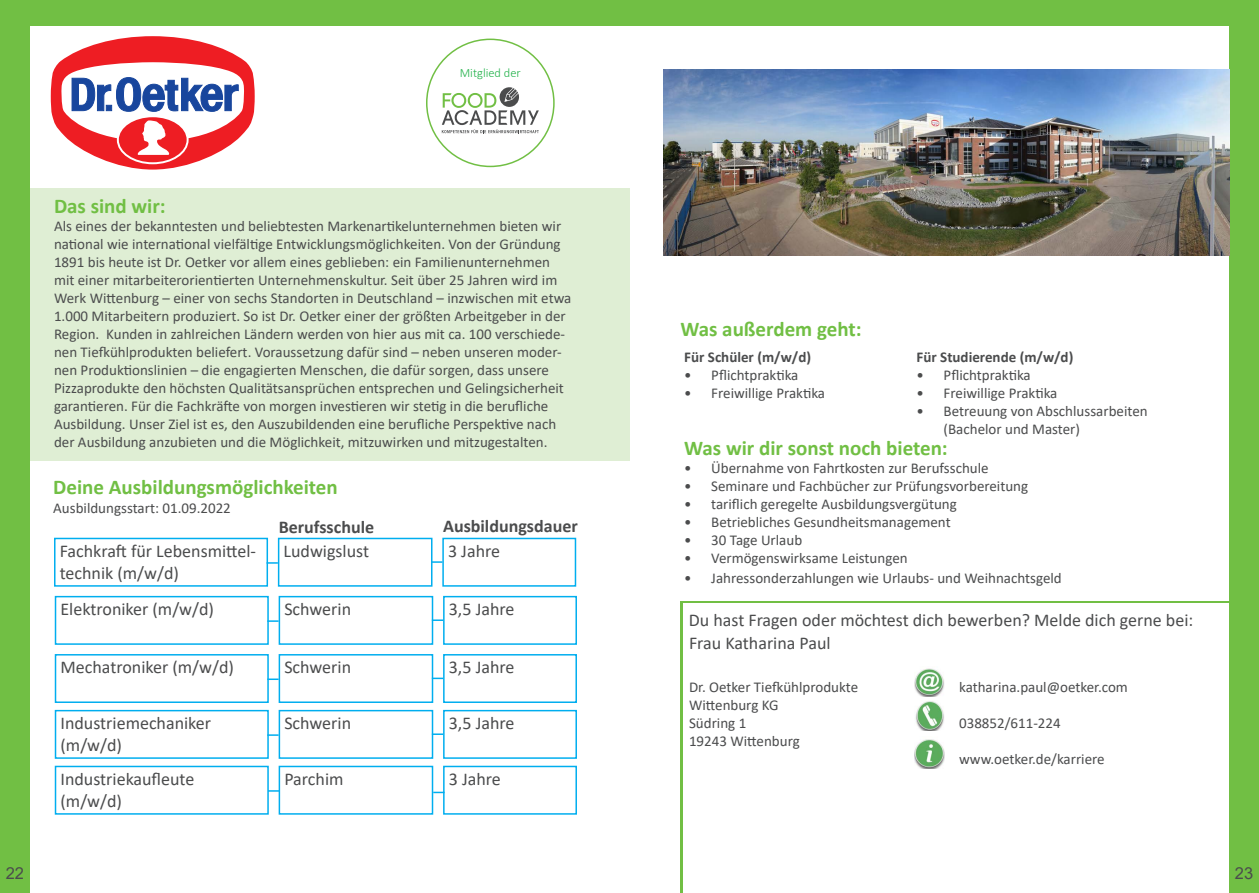
<style>
.page{position:relative;width:1259px;height:893px;background:#fff}
.page>*{position:absolute;margin:0;border:0;box-sizing:border-box;transform-origin:0 0}
.t1{font:700 21px "Calibri";color:#71bf44}
.t2{font:18px/21.6px "Calibri";color:#4b4c4d}
.t3{font:700 18px "Calibri";color:#4b4c4d}
.t4{font:16.5px "Arial";color:#4b4c4d}
.t5{font:15px/18px "Calibri";color:#4b4c4d}
.t6{font:700 15px "Calibri";color:#4b4c4d}
.t7{font:300 12.6px "Calibri";color:#23b24b}
</style>
<div class="page">
<div style="left:30px;top:0;width:1199px;height:26px;background:#71bf44"></div>
<div style="left:1229px;top:0;width:30px;height:893px;background:#71bf44"></div>
<div style="left:0;top:0;width:30px;height:893px;background:#71bf44"></div>
<div style="left:30px;top:189px;width:599px;height:272px;background:#dfeed4"></div>
<svg style="left:51px;top:36px;width:204px;height:134px"></svg>
<img style="left:915px;top:701px;width:29px;height:29px">
<img style="left:914px;top:739px;width:30px;height:29px">
<img style="left:914px;top:668px;width:30px;height:28px">
<img style="left:663px;top:70px;width:566px;height:186px">
<div style="left:54px;top:538px;width:214px;height:49px;border:2px solid #00aeef"></div>
<div style="left:278px;top:538px;width:154px;height:49px;border:2px solid #00aeef"></div>
<div style="left:442px;top:538px;width:134px;height:49px;border:2px solid #00aeef"></div>
<svg style="left:266px;top:562px;width:12px;height:2px"></svg>
<svg style="left:431px;top:561px;width:11px;height:2px"></svg>
<div style="left:55px;top:596px;width:214px;height:49px;border:2px solid #00aeef"></div>
<div style="left:279px;top:596px;width:154px;height:49px;border:2px solid #00aeef"></div>
<div style="left:443px;top:596px;width:134px;height:49px;border:2px solid #00aeef"></div>
<svg style="left:267px;top:620px;width:12px;height:2px"></svg>
<svg style="left:432px;top:619px;width:11px;height:2px"></svg>
<div style="left:55px;top:654px;width:214px;height:49px;border:2px solid #00aeef"></div>
<div style="left:279px;top:654px;width:154px;height:49px;border:2px solid #00aeef"></div>
<div style="left:443px;top:654px;width:134px;height:49px;border:2px solid #00aeef"></div>
<svg style="left:267px;top:678px;width:12px;height:2px"></svg>
<div style="left:55px;top:710px;width:214px;height:49px;border:2px solid #00aeef"></div>
<div style="left:279px;top:710px;width:154px;height:49px;border:2px solid #00aeef"></div>
<div style="left:443px;top:710px;width:134px;height:49px;border:2px solid #00aeef"></div>
<svg style="left:267px;top:734px;width:12px;height:2px"></svg>
<svg style="left:432px;top:733px;width:11px;height:2px"></svg>
<svg style="left:442px;top:87px;width:97px;height:46px"></svg>
<div style="left:55px;top:766px;width:214px;height:49px;border:2px solid #00aeef"></div>
<div style="left:279px;top:766px;width:154px;height:49px;border:2px solid #00aeef"></div>
<div style="left:443px;top:766px;width:134px;height:49px;border:2px solid #00aeef"></div>
<svg style="left:268px;top:790px;width:11px;height:2px"></svg>
<hr style="left:680px;top:602px;width:579px;height:1px;background:#71bf44">
<hr style="left:680px;top:602px;width:2px;height:291px;background:#71bf44">
<p class="t1" style="left:54px;top:191px;width:113px">Das sind wir:</p>
<p class="t7" style="left:460px;top:65px;width:63px">Mitglied der</p>
<p class="t5" style="left:54px;top:217px;width:519px">Als eines der bekanntesten und beliebtesten Markenartikelunternehmen bieten wir national wie international vielfältige Entwicklungsmöglichkeiten. Von der Gründung 1891 bis heute ist Dr. Oetker vor allem eines geblieben: ein Familienunternehmen mit einer mitarbeiterorientierten Unternehmenskultur. Seit über 25 Jahren wird im Werk Wittenburg – einer von sechs Standorten in Deutschland – inzwischen mit etwa 1.000 Mitarbeitern produziert. So ist Dr. Oetker einer der größten Arbeitgeber in der Region. Kunden in zahlreichen Ländern werden von hier aus mit ca. 100 verschiede&shy;nen Tiefkühlprodukten beliefert. Voraussetzung dafür sind – neben unseren moder&shy;nen Produktionslinien – die engagierten Menschen, die dafür sorgen, dass unsere Pizzaprodukte den höchsten Qualitätsansprüchen entsprechen und Gelingsicherheit garantieren. Für die Fachkräfte von morgen investieren wir stetig in die berufliche Ausbildung. Unser Ziel ist es, den Auszubildenden eine berufliche Perspektive nach der Ausbildung anzubieten und die Möglichkeit, mitzuwirken und mitzugestalten.</p>
<p class="t1" style="left:53px;top:472px;width:286px">Deine Ausbildungsmöglichkeiten</p>
<p class="t5" style="left:53px;top:499px;width:179px">Ausbildungsstart: 01.09.2022</p>
<p class="t3" style="left:279px;top:514px;width:97px">Berufsschule</p>
<p class="t3" style="left:443px;top:513px;width:136px">Ausbildungsdauer</p>
<p class="t2" style="left:60px;top:540px;width:198px">Fachkraft für Lebensmittel&shy;technik (m/w/d)</p>
<p class="t2" style="left:284px;top:540px;width:87px">Ludwigslust</p>
<p class="t2" style="left:448px;top:540px;width:54px">3 Jahre</p>
<p class="t2" style="left:61px;top:598px;width:155px">Elektroniker (m/w/d)</p>
<p class="t2" style="left:284px;top:598px;width:68px">Schwerin</p>
<p class="t2" style="left:449px;top:598px;width:67px">3,5 Jahre</p>
<p class="t2" style="left:61px;top:656px;width:175px">Mechatroniker (m/w/d)</p>
<p class="t2" style="left:284px;top:656px;width:68px">Schwerin</p>
<p class="t2" style="left:449px;top:656px;width:67px">3,5 Jahre</p>
<p class="t2" style="left:61px;top:712px;width:152px">Industriemechaniker (m/w/d)</p>
<p class="t2" style="left:284px;top:712px;width:68px">Schwerin</p>
<p class="t2" style="left:449px;top:712px;width:67px">3,5 Jahre</p>
<p class="t2" style="left:61px;top:768px;width:135px">Industriekaufleute (m/w/d)</p>
<p class="t2" style="left:284px;top:768px;width:61px">Parchim</p>
<p class="t2" style="left:449px;top:768px;width:54px">3 Jahre</p>
<p class="t1" style="left:680px;top:314px;width:182px">Was außerdem geht:</p>
<p class="t6" style="left:684px;top:347px;width:128px">Für Schüler (m/w/d)</p>
<p class="t5" style="left:684px;top:366px;width:116px">• Pflichtpraktika</p>
<p class="t5" style="left:684px;top:384px;width:142px">• Freiwillige Praktika</p>
<p class="t6" style="left:916px;top:347px;width:158px">Für Studierende (m/w/d)</p>
<p class="t5" style="left:916px;top:366px;width:116px">• Pflichtpraktika</p>
<p class="t5" style="left:916px;top:384px;width:142px">• Freiwillige Praktika</p>
<p class="t5" style="left:943px;top:402px;width:206px;text-indent:-27px">• Betreuung von Abschlussarbeiten (Bachelor und Master)</p>
<p class="t5" style="left:684px;top:459px;width:306px">• Übernahme von Fahrtkosten zur Berufsschule</p>
<p class="t5" style="left:684px;top:477px;width:345px">• Seminare und Fachbücher zur Prüfungsvorbereitung</p>
<p class="t5" style="left:684px;top:495px;width:274px">• tariflich geregelte Ausbildungsvergütung</p>
<p class="t5" style="left:684px;top:513px;width:268px">• Betriebliches Gesundheitsmanagement</p>
<p class="t5" style="left:684px;top:531px;width:119px">• 30 Tage Urlaub</p>
<p class="t5" style="left:684px;top:549px;width:225px">• Vermögenswirksame Leistungen</p>
<p class="t5" style="left:684px;top:568px;width:379px">• Jahressonderzahlungen wie Urlaubs- und Weihnachtsgeld</p>
<p class="t1" style="left:684px;top:433px;width:265px">Was wir dir sonst noch bieten:</p>
<p class="t2" style="left:689px;top:609px;width:506px">Du hast Fragen oder möchtest dich bewerben? Melde dich gerne bei:</p>
<p class="t2" style="left:689px;top:632px;width:143px">Frau Katharina Paul</p>
<p class="t5" style="left:689px;top:678px;width:171px">Dr. Oetker Tiefkühlprodukte</p>
<p class="t5" style="left:959px;top:678px;width:170px">katharina.paul@oetker.com</p>
<p class="t5" style="left:689px;top:696px;width:91px">Wittenburg KG</p>
<p class="t5" style="left:689px;top:714px;width:59px">Südring 1</p>
<p class="t5" style="left:959px;top:714px;width:103px">038852/611-224</p>
<p class="t5" style="left:689px;top:732px;width:112px">19243 Wittenburg</p>
<p class="t5" style="left:959px;top:750px;width:147px">www.oetker.de/karriere</p>
<p class="t4" style="left:6px;top:862px;width:20px">22</p>
<p class="t4" style="left:1235px;top:862px;width:20px">23</p>
</div>
